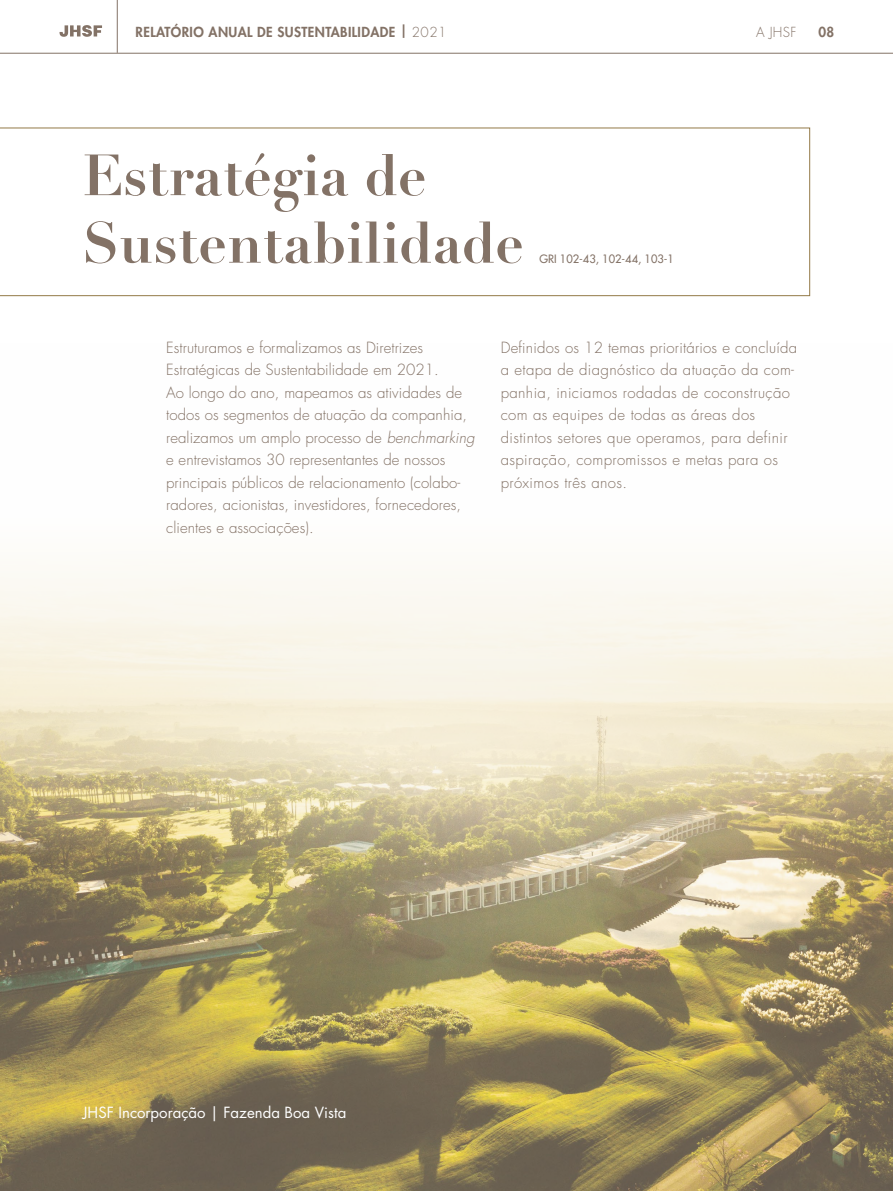
<style>
.page{position:relative;width:893px;height:1191px;background:#fff}
.page>*{position:absolute;margin:0;border:0;box-sizing:border-box;transform-origin:0 0}
.t1{font:700 57px/67.5px "Didot LT Std";color:#837266}
.t2{font:300 15px/22.5px "Futura Std";letter-spacing:.005em;color:#837266}
.t3{font:300 15px/22.5px "Futura Std";letter-spacing:.025em;color:#837266}
.t4{font:15px "Futura Std";color:#fff}
.t5{font:800 13.5px "Futura Std";letter-spacing:.03em;color:#837266}
.t6{font:300 13.5px "Futura Std";color:#837266}
.t7{font:500 11.25px "Futura Std";color:#837266}
.s1{font-weight:300}
.s2{font-style:italic}
</style>
<div class="page">
<img style="left:0;top:570px;width:893px;height:621px">
<svg style="left:0;top:128px;width:810px;height:168px"></svg>
<svg style="left:59px;top:25px;width:43px;height:12px"></svg>
<hr style="left:117px;top:0;width:1px;height:53px;background:#837266">
<hr style="left:0;top:53px;width:893px;height:1px;background:#837266">
<p class="t5" style="left:136px;top:23px;width:312px">RELATÓRIO ANUAL DE SUSTENTABILIDADE | <span class="s1">2021</span></p>
<p class="t6" style="left:756px;top:24px;width:42px">A JHSF</p>
<p class="t5" style="left:818px;top:23px;width:17px">08</p>
<h1 class="t1" style="left:83px;top:142px;width:443px">Estratégia de<br>Sustentabilidade</h1>
<p class="t7" style="left:539px;top:251px;width:136px">GRI 102-43, 102-44, 103-1</p>
<p class="t2" style="left:166px;top:336px;width:310px">Estruturamos e formalizamos as Diretrizes Estratégicas de Sustentabilidade em 2021.<br>Ao longo do ano, mapeamos as atividades de todos os segmentos de atuação da companhia, realizamos um amplo processo de <span class="s2">benchmarking </span>e entrevistamos 30 representantes de nossos principais públicos de relacionamento (colabo&shy;radores, acionistas, investidores, fornecedores, clientes e associações).</p>
<p class="t3" style="left:501px;top:336px;width:298px">Definidos os 12 temas prioritários e concluída a etapa de diagnóstico da atuação da com&shy;panhia, iniciamos rodadas de coconstrução com as equipes de todas as áreas dos distintos setores que operamos, para definir aspiração, compromissos e metas para os próximos três anos.</p>
<p class="t4" style="left:83px;top:1102px;width:265px">JHSF Incorporação | Fazenda Boa Vista</p>
</div>
